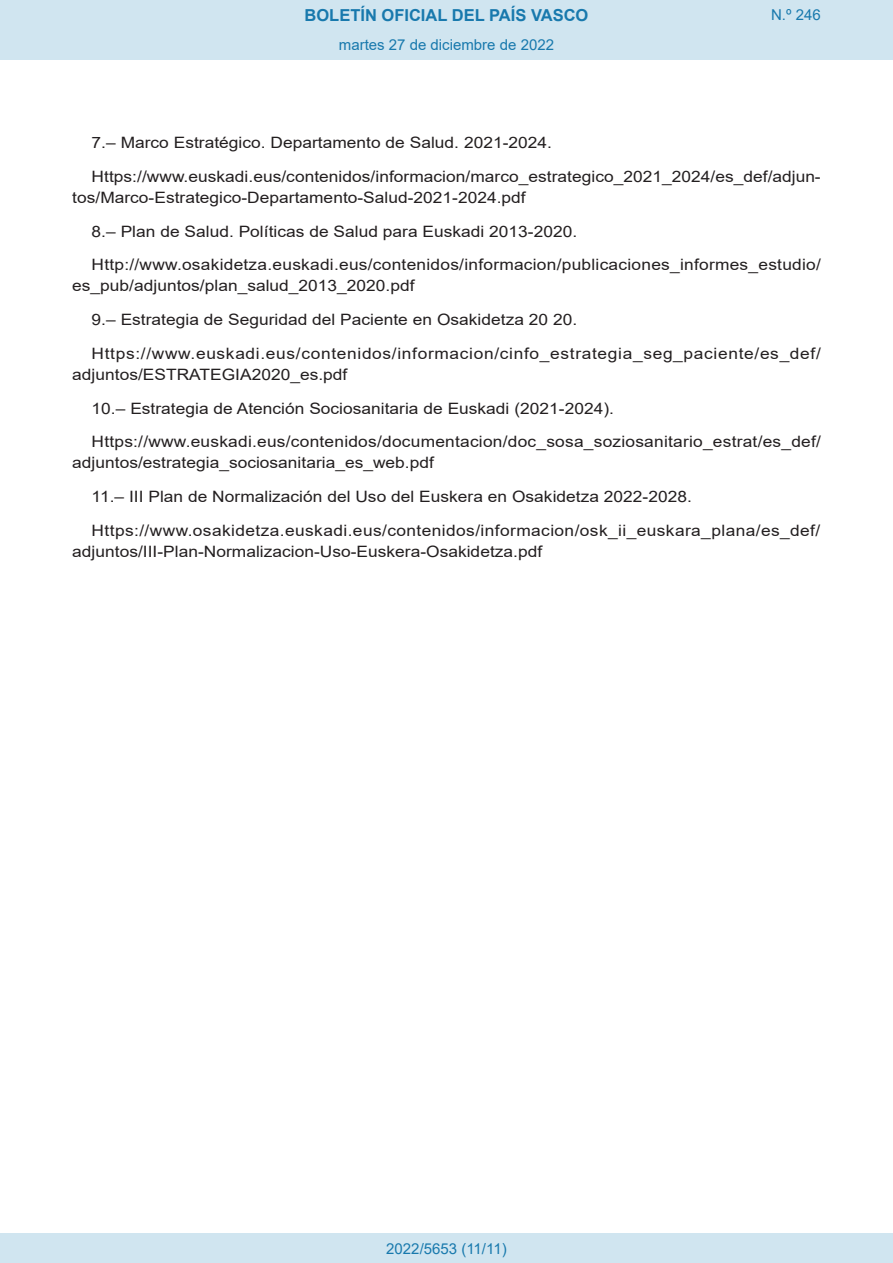
<style>
.page{position:relative;width:893px;height:1263px;background:#fff}
.page>*{position:absolute;margin:0;border:0;box-sizing:border-box;transform-origin:0 0}
.t1{font:700 16.5px "Arial";color:#1879ad}
.BOPVDetalle{font:15.6px/21px "Arial";color:#231f20;scale:1.11 1}
.BOPVDetalle-2{font:15.6px/21px "Arial";letter-spacing:.025em;color:#231f20;scale:1.11 1}
.BOPVDetalle-3{font:15.6px/21px "Arial";letter-spacing:.04em;color:#231f20;scale:1.11 1}
.Paginacion_Centro{font:15px "Arial";color:#1879ad}
</style>
<div class="page">
<div style="left:0;top:0;width:893px;height:60px;background:#d0e5f0"></div>
<div style="left:0;top:1233px;width:893px;height:30px;background:#d0e5f0"></div>
<p class="t1" style="left:305px;top:3px;width:285px">BOLETÍN OFICIAL DEL PAÍS VASCO</p>
<p class="Paginacion_Centro" style="left:339px;top:35px;width:217px">martes 27 de diciembre de 2022</p>
<p class="Paginacion_Centro" style="left:771px;top:5px;width:51px">N.º 246</p>
<p class="BOPVDetalle" style="left:92px;top:132px;width:416px">7.– Marco Estratégico. Departamento de Salud. 2021-2024.</p>
<p class="BOPVDetalle" style="left:72px;top:166px;width:676px;text-indent:19px">Https://www.euskadi.eus/contenidos/informacion/marco_estrategico_2021_2024/es_def/adjun&shy;tos/Marco-Estrategico-Departamento-Salud-2021-2024.pdf</p>
<p class="BOPVDetalle" style="left:92px;top:221px;width:439px">8.– Plan de Salud. Políticas de Salud para Euskadi 2013-2020.</p>
<p class="BOPVDetalle" style="left:72px;top:254px;width:676px;text-indent:19px">Http://www.osakidetza.euskadi.eus/contenidos/informacion/publicaciones_informes_estudio/ es_pub/adjuntos/plan_salud_2013_2020.pdf</p>
<p class="BOPVDetalle" style="left:92px;top:309px;width:439px">9.– Estrategia de Seguridad del Paciente en Osakidetza 20 20.</p>
<p class="BOPVDetalle-3" style="left:72px;top:343px;width:676px;text-indent:19px">Https://www.euskadi.eus/contenidos/informacion/cinfo_estrategia_seg_paciente/es_def/ adjuntos/ESTRATEGIA2020_es.pdf</p>
<p class="BOPVDetalle" style="left:92px;top:398px;width:472px">10.– Estrategia de Atención Sociosanitaria de Euskadi (2021-2024).</p>
<p class="BOPVDetalle" style="left:72px;top:431px;width:676px;text-indent:19px">Https://www.euskadi.eus/contenidos/documentacion/doc_sosa_soziosanitario_estrat/es_def/ adjuntos/estrategia_sociosanitaria_es_web.pdf</p>
<p class="BOPVDetalle" style="left:92px;top:486px;width:542px">11.– III Plan de Normalización del Uso del Euskera en Osakidetza 2022-2028.</p>
<p class="BOPVDetalle-2" style="left:72px;top:520px;width:675px;text-indent:19px">Https://www.osakidetza.euskadi.eus/contenidos/informacion/osk_ii_euskara_plana/es_def/ adjuntos/III-Plan-Normalizacion-Uso-Euskera-Osakidetza.pdf</p>
<p class="Paginacion_Centro" style="left:386px;top:1238px;width:122px">2022/5653 (11/11)</p>
</div>
